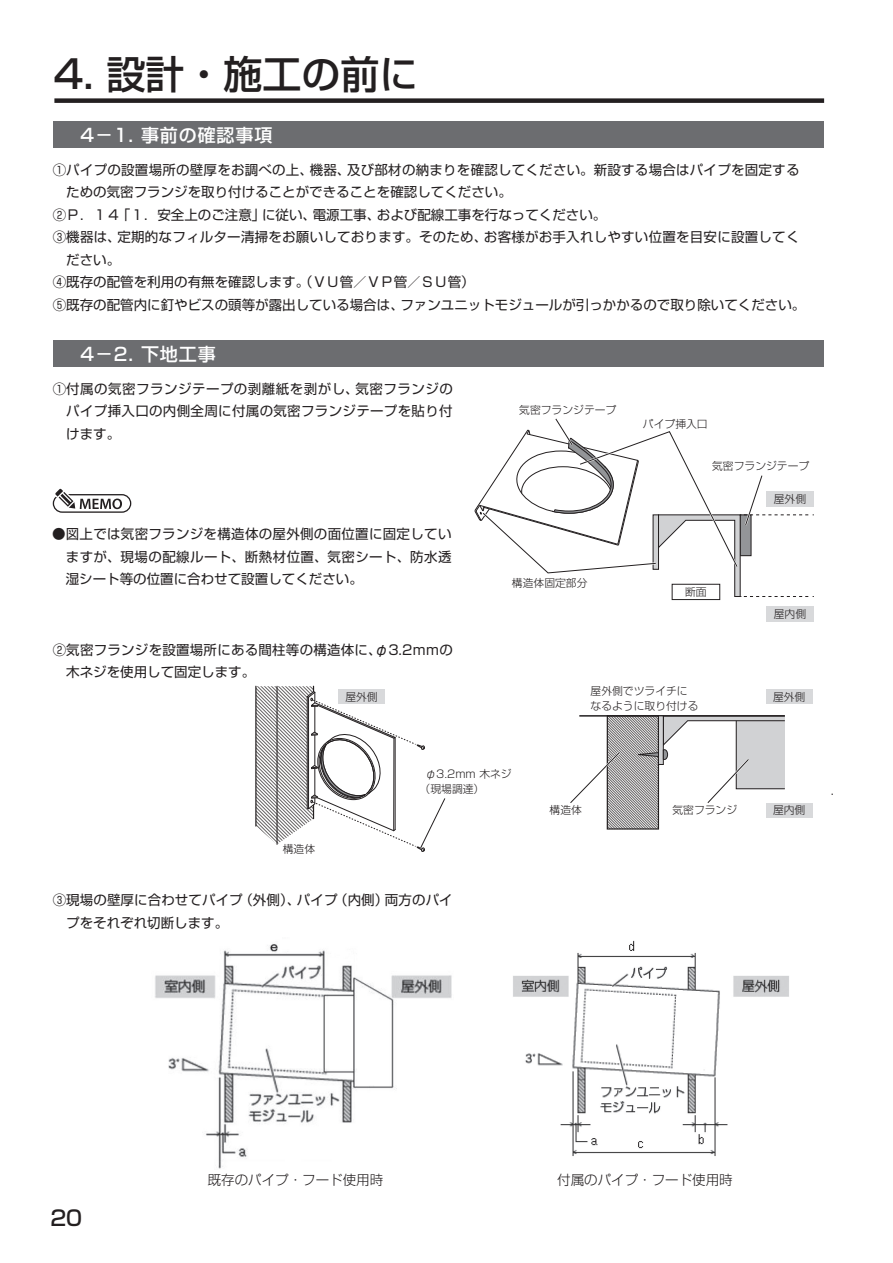
<style>
.page{position:relative;width:893px;height:1263px;background:#fff}
.page>*{position:absolute;margin:0;border:0;box-sizing:border-box;transform-origin:0 0}
.t1{font:500 39px "Shin Go Pr 6";color:#231f20}
.t2{font:500 21px "Shin Go Pr 6";color:#231f20}
.t3{font:500 18px "Shin Go Pr 6";letter-spacing:.05em;color:#fff}
.t4{font:13.5px/22.5px "Shin Go Pr 6";letter-spacing:.005em;color:#231f20;text-align:justify}
.t5{font:300 13.5px "Shin Go Pr 6";color:#231f20}
.t6{font:300 10.8px/14.9px "Shin Go Pr 6";color:#231f20}
</style>
<div class="page">
<svg style="left:474px;top:418px;width:340px;height:179px"></svg>
<div style="left:766px;top:606px;width:48px;height:15px;background:#d8d9db"></div>
<div style="left:766px;top:491px;width:48px;height:15px;background:#d8d9db"></div>
<div style="left:672px;top:584px;width:48px;height:16px;border:1px solid #231f20"></div>
<hr style="left:255px;top:686px;width:1px;height:140px;background:#231f20">
<svg style="left:609px;top:717px;width:48px;height:110px;background:#aaa8a9"></svg>
<div style="left:607px;top:715px;width:52px;height:114px;border:1px solid #231f20"></div>
<hr style="left:579px;top:715px;width:206px;height:2px;background:#231f20">
<svg style="left:629px;top:715px;width:156px;height:90px"></svg>
<svg style="left:570px;top:749px;width:52px;height:56px"></svg>
<svg style="left:256px;top:686px;width:190px;height:166px"></svg>
<div style="left:766px;top:803px;width:46px;height:14px;background:#d8d9db"></div>
<div style="left:766px;top:689px;width:46px;height:15px;background:#d8d9db"></div>
<div style="left:338px;top:689px;width:47px;height:15px;background:#d8d9db"></div>
<img style="left:513px;top:940px;width:276px;height:216px">
<img style="left:155px;top:944px;width:297px;height:225px">
<svg style="left:53px;top:488px;width:78px;height:25px"></svg>
<div style="left:54px;top:98px;width:770px;height:5px;background:#231f20"></div>
<div style="left:53px;top:122px;width:771px;height:26px;background:#6c6d70"></div>
<div style="left:53px;top:340px;width:771px;height:27px;background:#6c6d70"></div>
<h1 class="t1" style="left:54px;top:43px;width:366px">4. 設計・施工の前に</h1>
<h3 class="t3" style="left:81px;top:120px;width:193px">4－1. 事前の確認事項</h3>
<p class="t4" style="left:53px;top:157px;width:748px">①パイプの設置場所の壁厚をお調べの上、機器、及び部材の納まりを確認してください。新設する場合はパイプを固定する</p>
<p class="t4" style="left:66px;top:180px;width:447px">ための気密フランジを取り付けることができることを確認してください。</p>
<p class="t4" style="left:53px;top:202px;width:555px">②Ｐ．１４「１．安全上のご注意」に従い、電源工事、および配線工事を行なってください。</p>
<p class="t4" style="left:53px;top:225px;width:748px">③機器は、定期的なフィルター清掃をお願いしております。そのため、お客様がお手入れしやすい位置を目安に設置してく</p>
<p class="t4" style="left:66px;top:247px;width:55px">ださい。</p>
<p class="t4" style="left:53px;top:270px;width:423px">④既存の配管を利用の有無を確認します。（ＶＵ管／ＶＰ管／ＳＵ管）</p>
<p class="t4" style="left:53px;top:292px;width:754px">⑤既存の配管内に釘やビスの頭等が露出している場合は、ファンユニットモジュールが引っかかるので取り除いてください。</p>
<h3 class="t3" style="left:81px;top:339px;width:137px">4－2. 下地工事</h3>
<p class="t4" style="left:66px;top:376px;width:388px;text-indent:-14px">①付属の気密フランジテープの剥離紙を剥がし、気密フランジのパイプ挿入口の内側全周に付属の気密フランジテープを貼り付けます。</p>
<p class="t4" style="left:66px;top:522px;width:387px;text-indent:-14px">●図上では気密フランジを構造体の屋外側の面位置に固定していますが、現場の配線ルート、断熱材位置、気密シート、防水透湿シート等の位置に合わせて設置してください。</p>
<p class="t4" style="left:66px;top:637px;width:388px;text-indent:-14px">②気密フランジを設置場所にある間柱等の構造体に、φ3.2ｍｍの木ネジを使用して固定します。</p>
<p class="t6" style="left:519px;top:402px;width:99px">気密フランジテープ</p>
<p class="t6" style="left:643px;top:415px;width:66px">パイプ挿入口</p>
<p class="t6" style="left:712px;top:458px;width:99px">気密フランジテープ</p>
<p class="t6" style="left:774px;top:490px;width:34px">屋外側</p>
<p class="t6" style="left:512px;top:575px;width:77px">構造体固定部分</p>
<p class="t6" style="left:685px;top:584px;width:23px">断面</p>
<p class="t6" style="left:774px;top:605px;width:34px">屋内側</p>
<p class="t6" style="left:591px;top:682px;width:109px">屋外側でツライチになるように取り付ける</p>
<p class="t6" style="left:345px;top:688px;width:34px">屋外側</p>
<p class="t6" style="left:773px;top:688px;width:34px">屋外側</p>
<p class="t6" style="left:283px;top:841px;width:34px">構造体</p>
<p class="t6" style="left:420px;top:765px;width:94px;text-indent:6px">φ3.2mm 木ネジ（現場調達）</p>
<p class="t4" style="left:66px;top:888px;width:388px;text-indent:-14px">③現場の壁厚に合わせてパイプ（外側）、パイプ（内側）両方のパイプをそれぞれ切断します。</p>
<p class="t6" style="left:550px;top:802px;width:34px">構造体</p>
<p class="t6" style="left:672px;top:802px;width:66px">気密フランジ</p>
<p class="t6" style="left:773px;top:802px;width:34px">屋内側</p>
<h2 class="t2" style="left:50px;top:1201px;width:33px">20</h2>
<p class="t5" style="left:208px;top:1169px;width:177px">既存のパイプ・フード使用時</p>
<p class="t5" style="left:557px;top:1169px;width:177px">付属のパイプ・フード使用時</p>
</div>
